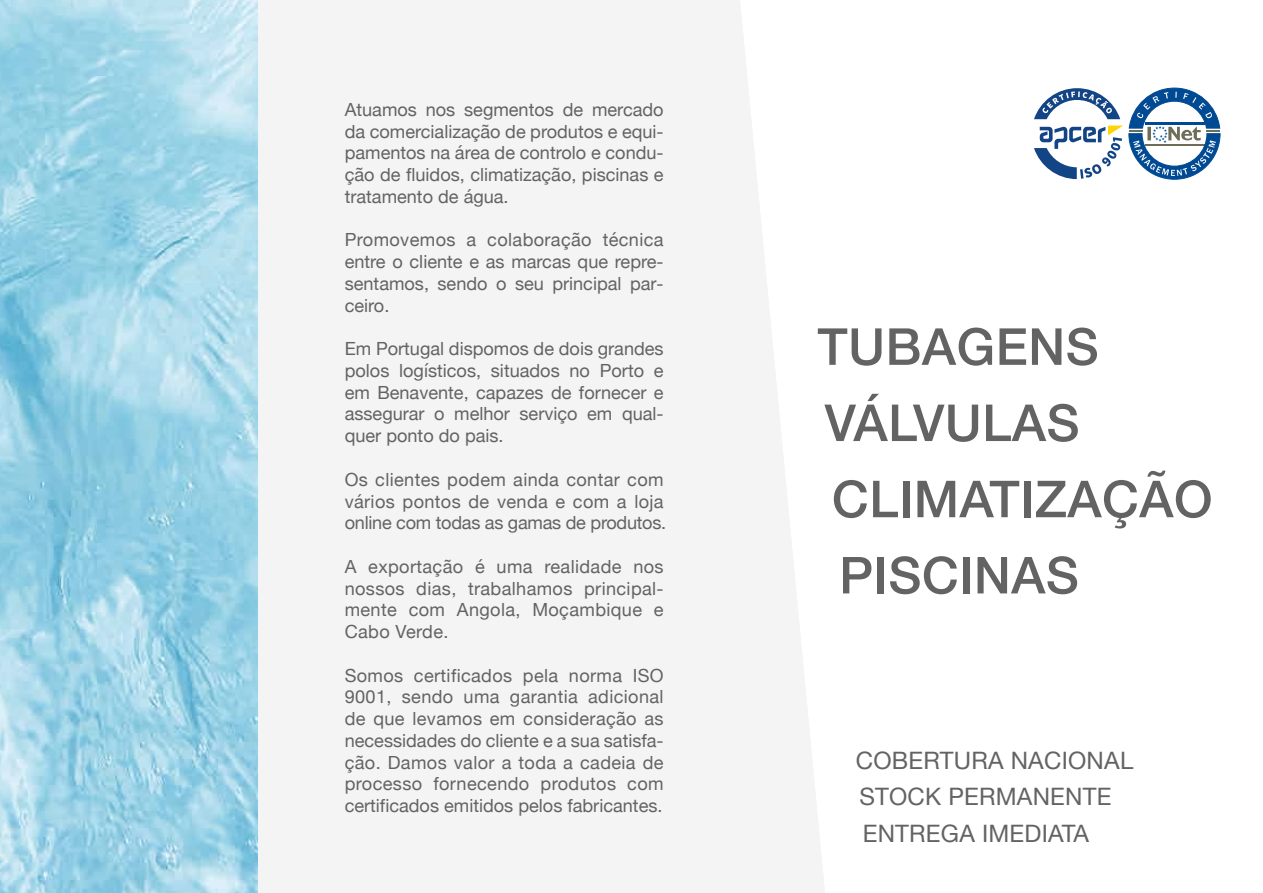
<style>
.page{position:relative;width:1263px;height:893px;background:#fff}
.page>*{position:absolute;margin:0;border:0;box-sizing:border-box;transform-origin:0 0}
.t1{font:500 51px/76.2px "Helvetica Neue";letter-spacing:.01em;color:#646363}
.t2{font:24px/36.3px "Helvetica Neue";letter-spacing:.01em;color:#646363}
.t3{font:18.15px/21.8px "Helvetica Neue";color:#646363;text-align:justify}
.t4{font:18.15px/21.8px "Helvetica Neue";letter-spacing:.02em;color:#646363}
</style>
<div class="page">
<svg style="left:0;top:0;width:258px;height:893px;background:#9dd3e7"></svg>
<div style="left:258px;top:0;width:567px;height:893px;background:#f4f4f4"></div>
<svg style="left:1034px;top:88px;width:186px;height:92px"></svg>
<p class="t3" style="left:345px;top:99px;width:320px">Atuamos nos segmentos de mercado da comercialização de produtos e equi&shy;pamentos na área de controlo e condu&shy;ção de fluidos, climatização, piscinas e tratamento de água.</p>
<p class="t3" style="left:345px;top:230px;width:320px">Promovemos a colaboração técnica entre o cliente e as marcas que repre&shy;sentamos, sendo o seu principal par&shy;ceiro.</p>
<p class="t3" style="left:345px;top:339px;width:320px">Em Portugal dispomos de dois grandes polos logísticos, situados no Porto e em Benavente, capazes de fornecer e assegurar o melhor serviço em qual&shy;quer ponto do pais.</p>
<p class="t4" style="left:345px;top:469px;width:323px">Os clientes podem ainda contar com vários pontos de venda e com a loja online com todas as gamas de produtos.</p>
<p class="t3" style="left:345px;top:556px;width:320px">A exportação é uma realidade nos nossos dias, trabalhamos principal&shy;mente com Angola, Moçambique e Cabo Verde.</p>
<p class="t3" style="left:345px;top:665px;width:320px">Somos certificados pela norma ISO 9001, sendo uma garantia adicional de que levamos em consideração as necessidades do cliente e a sua satisfa&shy;ção. Damos valor a toda a cadeia de processo fornecendo produtos com certificados emitidos pelos fabricantes.</p>
<h1 class="t1" style="left:817px;top:304px;width:397px">TUBAGENS<br>VÁLVULAS<br>CLIMATIZAÇÃO<br>PISCINAS</h1>
<h2 class="t2" style="left:856px;top:744px;width:279px">COBERTURA NACIONAL<br>STOCK PERMANENTE<br>ENTREGA IMEDIATA</h2>
</div>
